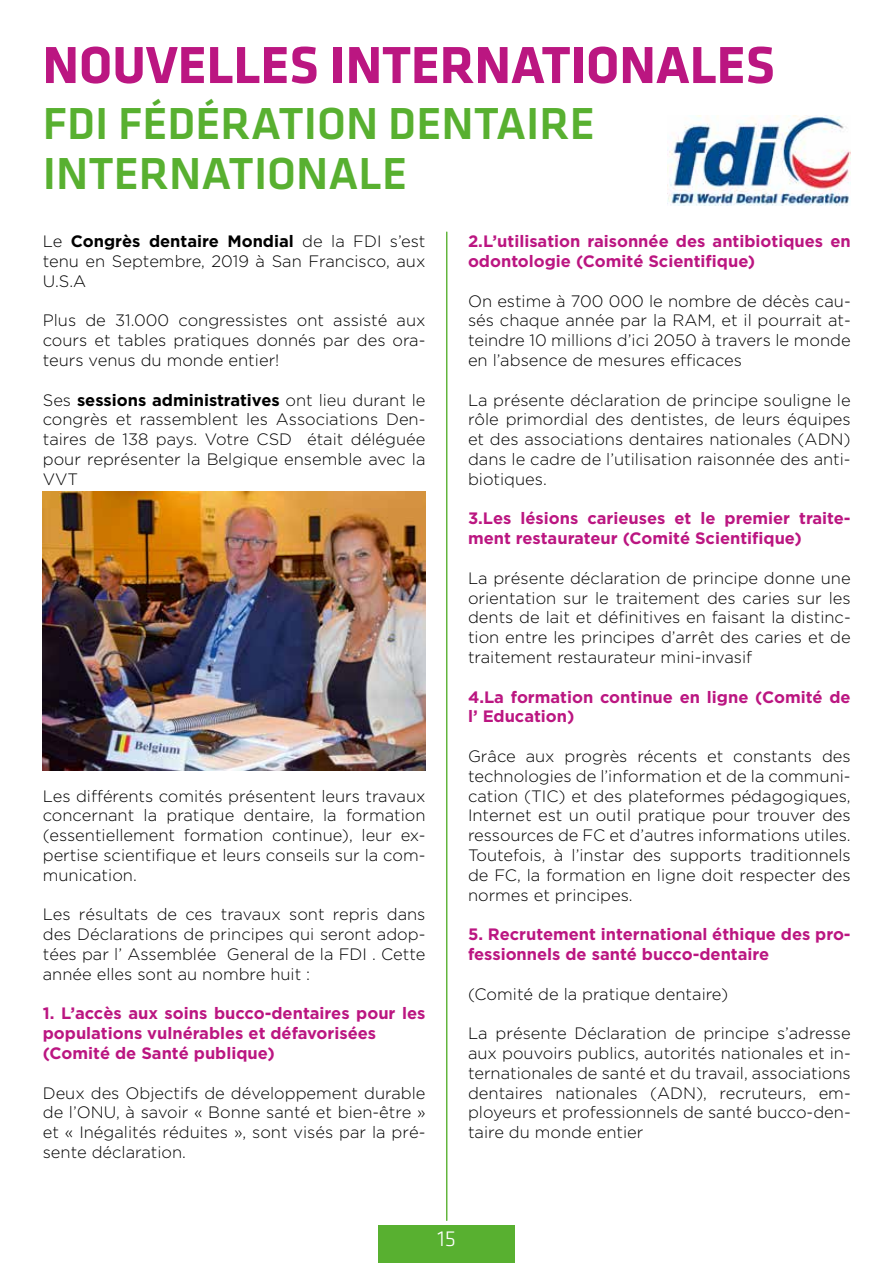
<style>
.page{position:relative;width:893px;height:1263px;background:#fff}
.page>*{position:absolute;margin:0;border:0;box-sizing:border-box;transform-origin:0 0}
.t1{font:700 54px "Klavika";color:#bb1681}
.t2{font:500 46.5px/49.5px "Klavika";color:#58b030}
.t3{font:300 22.5px "Klavika";color:#fff}
.t4{font:300 16.5px/19.8px "Gotham";color:#000;text-align:justify}
.t5{font:700 16.5px/19.8px "Gotham";color:#bb1681}
.s1{font-weight:700}
</style>
<div class="page">
<img style="left:43px;top:492px;width:382px;height:278px">
<div style="left:378px;top:1225px;width:136px;height:38px;background:#58b030"></div>
<hr style="left:446px;top:232px;width:1px;height:989px;background:#58b030">
<img style="left:668px;top:115px;width:182px;height:91px">
<h1 class="t1" style="left:43px;top:36px;width:734px">NOUVELLES INTERNATIONALES</h1>
<h2 class="t2" style="left:43px;top:100px;width:554px">FDI FÉDÉRATION DENTAIRE<br>INTERNATIONALE</h2>
<p class="t4" style="left:43px;top:231px;width:384px">Le <span class="s1">Congrès dentaire Mondial</span> de la FDI s’est tenu en Septembre, 2019 à San Francisco, aux U.S.A</p>
<p class="t4" style="left:43px;top:310px;width:384px">Plus de 31.000 congressistes ont assisté aux cours et tables pratiques donnés par des ora&shy;teurs venus du monde entier!</p>
<p class="t4" style="left:43px;top:390px;width:384px">Ses <span class="s1">sessions administratives</span> ont lieu durant le congrès et rassemblent les Associations Den&shy;taires de 138 pays. Votre CSD était déléguée pour représenter la Belgique ensemble avec la VVT</p>
<p class="t4" style="left:43px;top:786px;width:384px">Les différents comités présentent leurs travaux concernant la pratique dentaire, la formation (essentiellement formation continue), leur ex&shy;pertise scientifique et leurs conseils sur la com&shy;munication.</p>
<p class="t4" style="left:43px;top:904px;width:384px">Les résultats de ces travaux sont repris dans des Déclarations de principes qui seront adop&shy;tées par l’ Assemblée General de la FDI . Cette année elles sont au nombre huit :</p>
<p class="t5" style="left:43px;top:1003px;width:384px">1. L’accès aux soins bucco-dentaires pour les populations vulnérables et défavorisées (Comité de Santé publique)</p>
<p class="t4" style="left:43px;top:1083px;width:384px">Deux des Objectifs de développement durable de l’ONU, à savoir « Bonne santé et bien-être » et « Inégalités réduites », sont visés par la pré&shy;sente déclaration.</p>
<p class="t5" style="left:468px;top:231px;width:384px">2.L’utilisation raisonnée des antibiotiques en odontologie (Comité Scientifique)</p>
<p class="t4" style="left:468px;top:291px;width:384px">On estime à 700 000 le nombre de décès cau&shy;sés chaque année par la RAM, et il pourrait at&shy;teindre 10 millions d’ici 2050 à travers le monde en l’absence de mesures efficaces</p>
<p class="t4" style="left:468px;top:390px;width:384px">La présente déclaration de principe souligne le rôle primordial des dentistes, de leurs équipes et des associations dentaires nationales (ADN) dans le cadre de l’utilisation raisonnée des anti&shy;biotiques.</p>
<p class="t5" style="left:468px;top:508px;width:384px">3.Les lésions carieuses et le premier traite&shy;ment restaurateur (Comité Scientifique)</p>
<p class="t4" style="left:468px;top:568px;width:384px">La présente déclaration de principe donne une orientation sur le traitement des caries sur les dents de lait et définitives en faisant la distinc&shy;tion entre les principes d’arrêt des caries et de traitement restaurateur mini-invasif</p>
<p class="t5" style="left:468px;top:686px;width:384px">4.La formation continue en ligne (Comité de l’ Education)</p>
<p class="t4" style="left:468px;top:746px;width:384px">Grâce aux progrès récents et constants des technologies de l’information et de la communi&shy;cation (TIC) et des plateformes pédagogiques, Internet est un outil pratique pour trouver des ressources de FC et d’autres informations utiles.<br>Toutefois, à l’instar des supports traditionnels de FC, la formation en ligne doit respecter des normes et principes.</p>
<p class="t5" style="left:468px;top:924px;width:384px">5. Recrutement international éthique des pro&shy;fessionnels de santé bucco-dentaire</p>
<p class="t4" style="left:468px;top:984px;width:262px">(Comité de la pratique dentaire)</p>
<p class="t4" style="left:468px;top:1023px;width:384px">La présente Déclaration de principe s’adresse aux pouvoirs publics, autorités nationales et in&shy;ternationales de santé et du travail, associations dentaires nationales (ADN), recruteurs, em&shy;ployeurs et professionnels de santé bucco-den&shy;taire du monde entier</p>
<h3 class="t3" style="left:437px;top:1226px;width:20px">15</h3>
</div>
